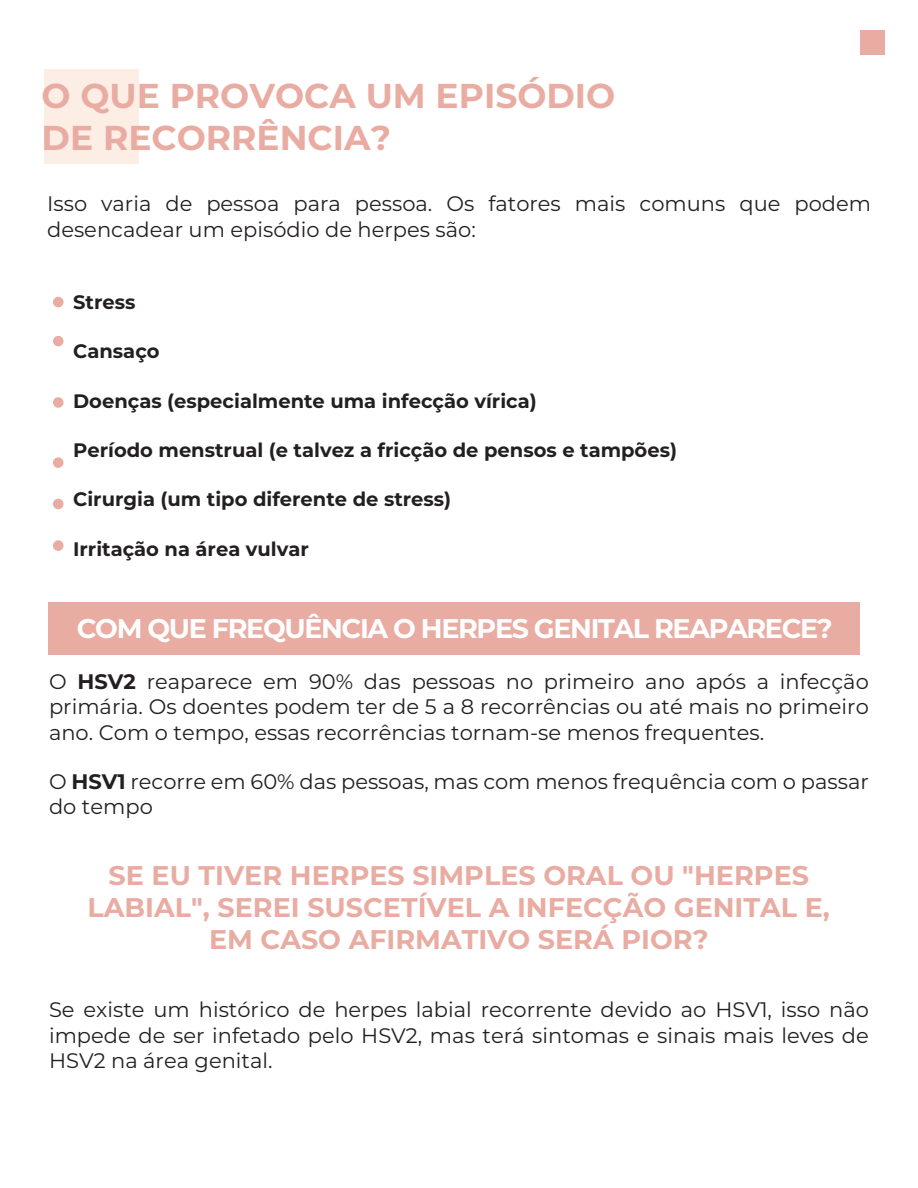
<style>
.page{position:relative;width:918px;height:1188px;background:#fff}
.page>*{position:absolute;margin:0;border:0;box-sizing:border-box;transform-origin:0 0}
.t1{font:700 34.5px/41.4px "Montserrat";color:#e9aca2}
.t2{font:700 27px/32.4px "Montserrat";color:#e9aca2;text-align:center}
.t3{font:700 27px "Montserrat";letter-spacing:-.05em;color:#fff}
.t4{font:21px/25.5px "Montserrat";color:#231f20}
.t5{font:700 19.5px "Montserrat";color:#231f20}
.s1{font-weight:700}
</style>
<div class="page">
<div style="left:44px;top:69px;width:95px;height:95px;background:#fceee4"></div>
<div style="left:860px;top:30px;width:24px;height:25px;background:#e9aca2"></div>
<div style="left:49px;top:603px;width:811px;height:52px;background:#e9aca2"></div>
<div style="left:53px;top:297px;width:11px;height:10px;background:#e9aca2;border-radius:50%"></div>
<div style="left:53px;top:336px;width:11px;height:10px;background:#e9aca2;border-radius:50%"></div>
<div style="left:53px;top:397px;width:11px;height:11px;background:#e9aca2;border-radius:50%"></div>
<div style="left:53px;top:457px;width:11px;height:11px;background:#e9aca2;border-radius:50%"></div>
<div style="left:53px;top:499px;width:11px;height:10px;background:#e9aca2;border-radius:50%"></div>
<div style="left:53px;top:540px;width:11px;height:11px;background:#e9aca2;border-radius:50%"></div>
<h1 class="t1" style="left:42px;top:74px;width:575px">O QUE PROVOCA UM EPISÓDIO<br>DE RECORRÊNCIA?</h1>
<p class="t4" style="left:47px;top:191px;width:826px">Isso varia de pessoa para pessoa. Os fatores mais comuns que podem desencadear um episódio de herpes são:</p>
<p class="t5" style="left:73px;top:288px;width:64px">Stress</p>
<p class="t5" style="left:73px;top:337px;width:88px">Cansaço</p>
<p class="t5" style="left:73px;top:387px;width:465px">Doenças (especialmente uma infecção vírica)</p>
<p class="t5" style="left:73px;top:436px;width:605px">Período menstrual (e talvez a fricção de pensos e tampões)</p>
<p class="t5" style="left:73px;top:486px;width:380px">Cirurgia (um tipo diferente de stress)</p>
<p class="t5" style="left:73px;top:535px;width:237px">Irritação na área vulvar</p>
<p class="t3" style="left:77px;top:609px;width:758px">COM QUE FREQUÊNCIA O HERPES GENITAL REAPARECE?</p>
<p class="t4" style="left:49px;top:668px;width:821px;text-align:justify">O <span class="s1">HSV2</span> reaparece em 90% das pessoas no primeiro ano após a infecção primária. Os doentes podem ter de 5 a 8 recorrências ou até mais no primeiro ano. Com o tempo, essas recorrências tornam-se menos frequentes.</p>
<p class="t4" style="left:49px;top:768px;width:821px">O <span class="s1">HSV1</span> recorre em 60% das pessoas, mas com menos frequência com o passar do tempo</p>
<p class="t2" style="left:88px;top:857px;width:744px">SE EU TIVER HERPES SIMPLES ORAL OU "HERPES<br>LABIAL", SEREI SUSCETÍVEL A INFECÇÃO GENITAL E,<br>EM CASO AFIRMATIVO SERÁ PIOR?</p>
<p class="t4" style="left:49px;top:996px;width:821px;text-align:justify">Se existe um histórico de herpes labial recorrente devido ao HSV1, isso não impede de ser infetado pelo HSV2, mas terá sintomas e sinais mais leves de HSV2 na área genital.</p>
</div>
